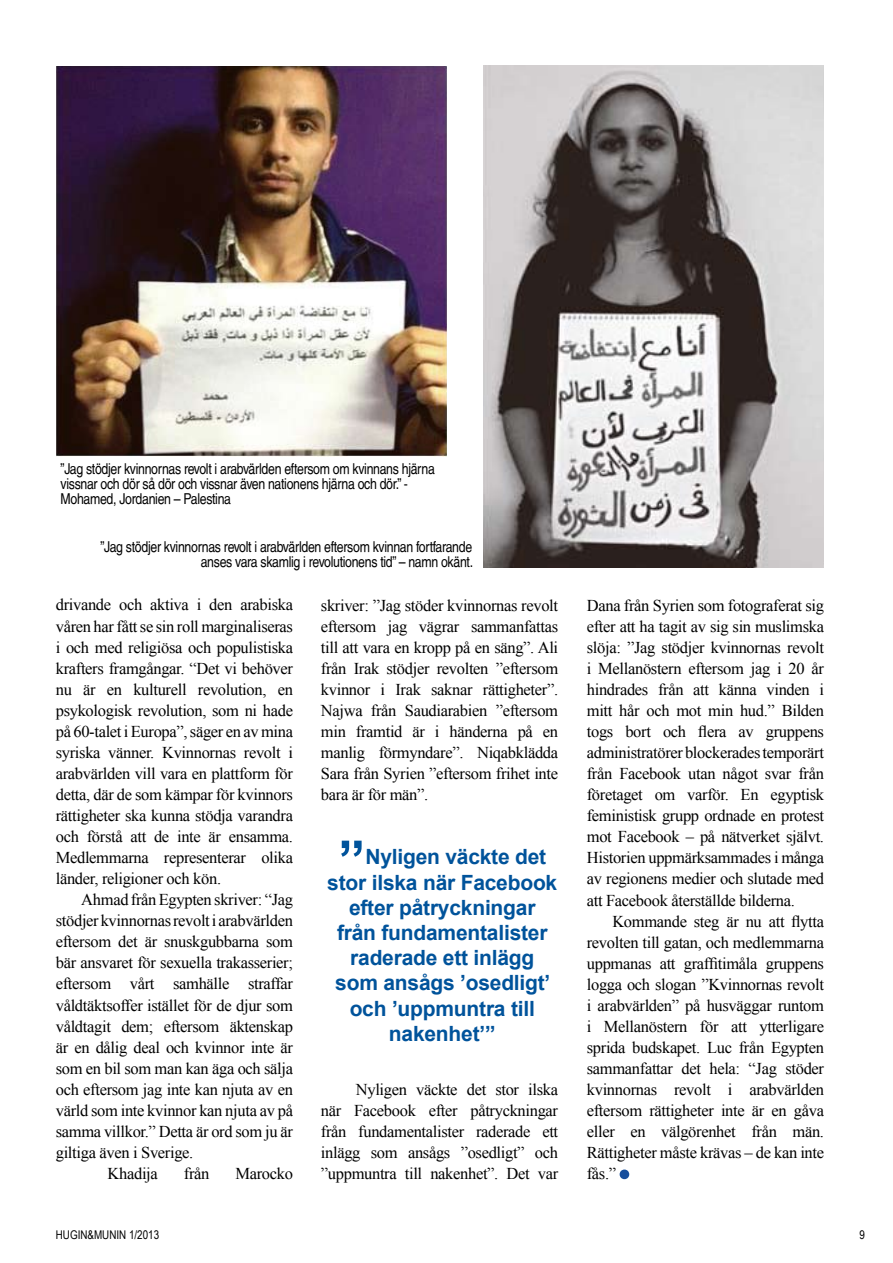
<style>
.page{position:relative;width:893px;height:1263px;background:#fff}
.page>*{position:absolute;margin:0;border:0;box-sizing:border-box;transform-origin:0 0}
.t1{font:700 54px "Arial";color:#00539b}
.t2{font:700 21px "Arial";letter-spacing:-.01em;color:#00539b}
.t3{font:16.5px/21px "Times New Roman";letter-spacing:-.02em;color:#000;text-align:justify}
.t4{font:condensed 15px/15px "Helvetica LT";letter-spacing:-.02em;color:#000}
.t5{font:12px "Arial Narrow";color:#000}
.s1{font-size:27px;color:#174e9c}
</style>
<div class="page">
<svg style="left:619px;top:1169px;width:11px;height:11px"></svg>
<img style="left:484px;top:66px;width:340px;height:502px">
<img style="left:57px;top:66px;width:389px;height:390px">
<p class="t4" style="left:61px;top:461px;width:376px">”Jag stödjer kvinnornas revolt i arabvärlden eftersom om kvinnans hjärna vissnar och dör så dör och vissnar även nationens hjärna och dör.” -<br>Mohamed, Jordanien – Palestina</p>
<p class="t4" style="left:100px;top:539px;width:374px;text-align:right">”Jag stödjer kvinnornas revolt i arabvärlden eftersom kvinnan fortfarande anses vara skamlig i revolutionens tid” – namn okänt.</p>
<p class="t3" style="left:56px;top:594px;width:239px">drivande och aktiva i den arabiska våren har fått se sin roll marginaliseras i och med religiösa och populistiska krafters framgångar. “Det vi behöver nu är en kulturell revolution, en psykologisk revolution, som ni hade på 60-talet i Europa”, säger en av mina syriska vänner. Kvinnornas revolt i arabvärlden vill vara en plattform för detta, där de som kämpar för kvinnors rättigheter ska kunna stödja varandra och förstå att de inte är ensamma.<br>Medlemmarna representerar olika länder, religioner och kön.</p>
<p class="t3" style="left:81px;top:889px;width:213px">Ahmad från Egypten skriver: “Jag</p>
<p class="t3" style="left:56px;top:910px;width:239px">stödjer kvinnornas revolt i arabvärlden</p>
<p class="t3" style="left:56px;top:931px;width:239px">eftersom det är snuskgubbarna som</p>
<p class="t3" style="left:56px;top:952px;width:239px">bär ansvaret för sexuella trakasserier;</p>
<p class="t3" style="left:56px;top:973px;width:239px">eftersom vårt samhälle straffar</p>
<p class="t3" style="left:56px;top:994px;width:239px">våldtäktsoffer istället för de djur som</p>
<p class="t3" style="left:56px;top:1015px;width:239px">våldtagit dem; eftersom äktenskap</p>
<p class="t3" style="left:56px;top:1036px;width:239px">är en dålig deal och kvinnor inte är</p>
<p class="t3" style="left:56px;top:1057px;width:239px">som en bil som man kan äga och sälja</p>
<p class="t3" style="left:56px;top:1078px;width:239px">och eftersom jag inte kan njuta av en</p>
<p class="t3" style="left:56px;top:1099px;width:239px">värld som inte kvinnor kan njuta av på</p>
<p class="t3" style="left:56px;top:1120px;width:239px">samma villkor.” Detta är ord som ju är</p>
<p class="t3" style="left:56px;top:1141px;width:139px">giltiga även i Sverige.</p>
<p class="t3" style="left:108px;top:1163px;width:52px">Khadija</p>
<p class="t3" style="left:184px;top:1163px;width:27px">från</p>
<p class="t3" style="left:235px;top:1163px;width:59px">Marocko</p>
<p class="t3" style="left:321px;top:594px;width:239px">skriver: ”Jag stöder kvinnornas revolt eftersom jag vägrar sammanfattas till att vara en kropp på en säng”. Ali från Irak stödjer revolten ”eftersom kvinnor i Irak saknar rättigheter”.<br>Najwa från Saudiarabien ”eftersom min framtid är i händerna på en manlig förmyndare”. Niqabklädda Sara från Syrien ”eftersom frihet inte bara är för män”.</p>
<h1 class="t1" style="left:338px;top:824px;width:28px">”</h1>
<p class="t2" style="left:365px;top:843px;width:182px">Nyligen väckte det</p>
<p class="t2" style="left:327px;top:868px;width:231px">stor ilska när Facebook</p>
<p class="t2" style="left:349px;top:893px;width:188px">efter påtryckningar</p>
<p class="t2" style="left:337px;top:918px;width:212px">från fundamentalister</p>
<p class="t2" style="left:350px;top:944px;width:186px">raderade ett inlägg</p>
<p class="t2" style="left:335px;top:969px;width:217px">som ansågs ’osedligt’</p>
<p class="t2" style="left:350px;top:994px;width:187px">och ’uppmuntra till</p>
<p class="t2" style="left:389px;top:1019px;width:108px">nakenhet’”</p>
<p class="t3" style="left:321px;top:1078px;width:239px;text-indent:35px">Nyligen väckte det stor ilska när Facebook efter påtryckningar från fundamentalister raderade ett inlägg som ansågs ”osedligt” och ”uppmuntra till nakenhet”. Det var</p>
<p class="t3" style="left:587px;top:594px;width:239px">Dana från Syrien som fotograferat sig efter att ha tagit av sig sin muslimska slöja: ”Jag stödjer kvinnornas revolt i Mellanöstern eftersom jag i 20 år hindrades från att känna vinden i mitt hår och mot min hud.” Bilden togs bort och flera av gruppens administratörer blockerades temporärt från Facebook utan något svar från företaget om varför. En egyptisk feministisk grupp ordnade en protest mot Facebook – på nätverket självt.<br>Historien uppmärksammades i många av regionens medier och slutade med att Facebook återställde bilderna.</p>
<p class="t3" style="left:587px;top:910px;width:239px;text-indent:26px">Kommande steg är nu att flytta revolten till gatan, och medlemmarna uppmanas att graffitimåla gruppens logga och slogan ”Kvinnornas revolt i arabvärlden” på husväggar runtom i Mellanöstern för att ytterligare sprida budskapet. Luc från Egypten sammanfattar det hela: “Jag stöder kvinnornas revolt i arabvärlden eftersom rättigheter inte är en gåva eller en välgörenhet från män.<br>Rättigheter måste krävas – de kan inte fås.” <span class="s1">•</span></p>
<p class="t5" style="left:56px;top:1226px;width:105px">HUGIN&amp;MUNIN 1/2013</p>
<p class="t5" style="left:860px;top:1226px;width:7px">9</p>
</div>
